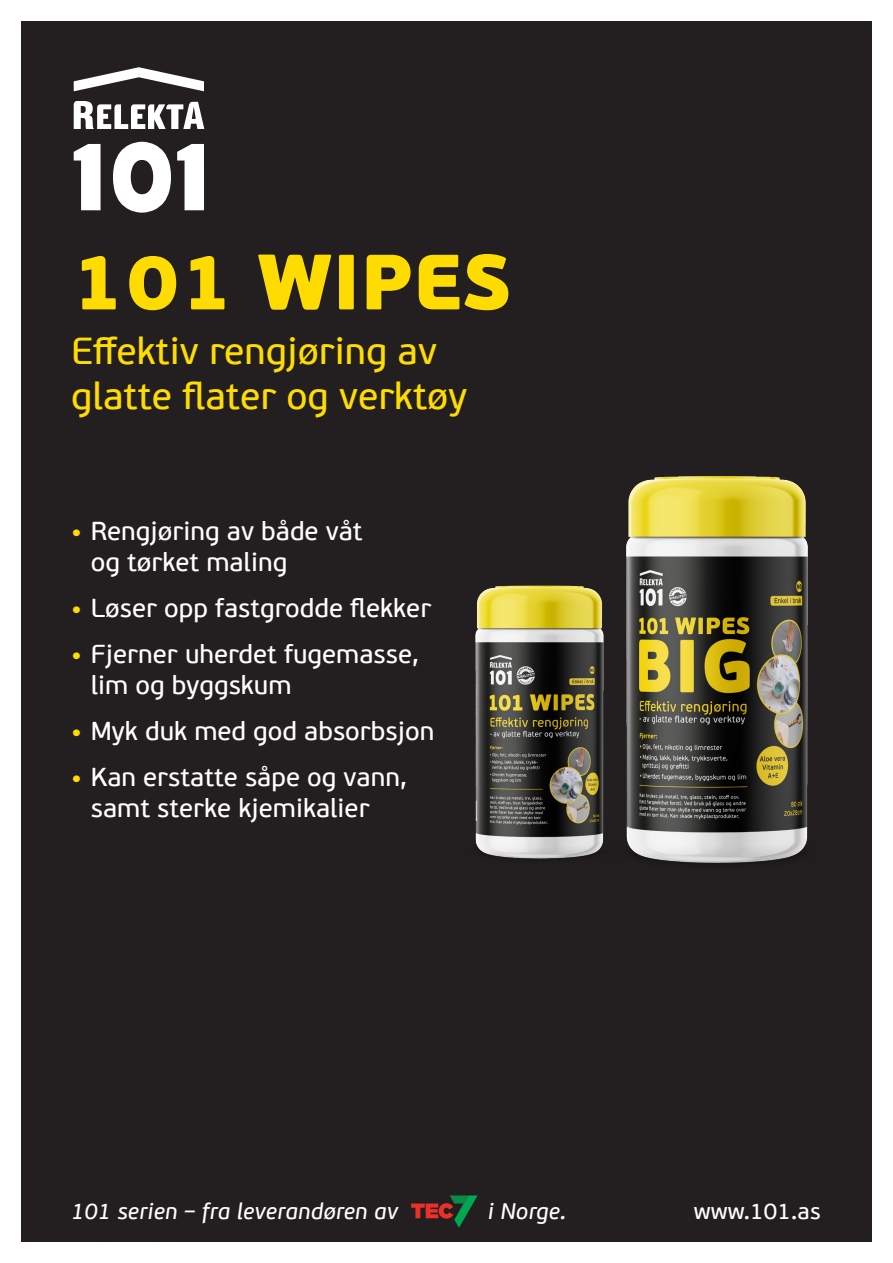
<style>
.page{position:relative;width:893px;height:1263px;background:#fff}
.page>*{position:absolute;margin:0;border:0;box-sizing:border-box;transform-origin:0 0}
.t1{font:900 78px "PF Beau Sans Pro";color:#ffdc01}
.t2{font:37.5px/45px "PF Beau Sans Pro Bbook";color:#ffdc01}
.t3{font:25.95px/31px "PF Beau Sans Pro Bbook";color:#fff}
.t4{font:italic 22.5px "PF Beau Sans Pro Bbook";letter-spacing:.01em;color:#fff}
.t5{font:22.5px "PF Beau Sans Pro Bbook";letter-spacing:.01em;color:#fff}
.s1{font-family:"PF Beau Sans Pro";font-weight:900;font-size:22.5px;color:#ffdc01}
</style>
<div class="page">
<div style="left:21px;top:21px;width:851px;height:1221px;background:#231f20"></div>
<svg style="left:177px;top:144px;width:27px;height:66px"></svg>
<svg style="left:113px;top:142px;width:58px;height:71px"></svg>
<svg style="left:74px;top:144px;width:27px;height:66px"></svg>
<svg style="left:74px;top:67px;width:130px;height:24px"></svg>
<svg style="left:74px;top:101px;width:130px;height:28px"></svg>
<svg style="left:411px;top:1195px;width:67px;height:33px"></svg>
<img style="left:475px;top:476px;width:333px;height:387px">
<h1 class="t1" style="left:71px;top:232px;width:440px">101 WIPES</h1>
<h2 class="t2" style="left:71px;top:329px;width:397px">Effektiv rengjøring av glatte flater og verktøy</h2>
<p class="t3" style="left:91px;top:517px;width:273px;text-indent:-20px"><span class="s1">•</span> Rengjøring av både våt og tørket maling</p>
<p class="t3" style="left:71px;top:593px;width:362px"><span class="s1">•</span> Løser opp fastgrodde flekker</p>
<p class="t3" style="left:91px;top:639px;width:329px;text-indent:-20px"><span class="s1">•</span> Fjerner uherdet fugemasse, lim og byggskum</p>
<p class="t3" style="left:71px;top:716px;width:365px"><span class="s1">•</span> Myk duk med god absorbsjon</p>
<p class="t3" style="left:91px;top:762px;width:317px;text-indent:-20px"><span class="s1">•</span> Kan erstatte såpe og vann, samt sterke kjemikalier</p>
<p class="t4" style="left:71px;top:1198px;width:328px">101 serien – fra leverandøren av</p>
<p class="t4" style="left:488px;top:1198px;width:80px">i Norge.</p>
<p class="t5" style="left:694px;top:1198px;width:129px">www.101.as</p>
</div>
